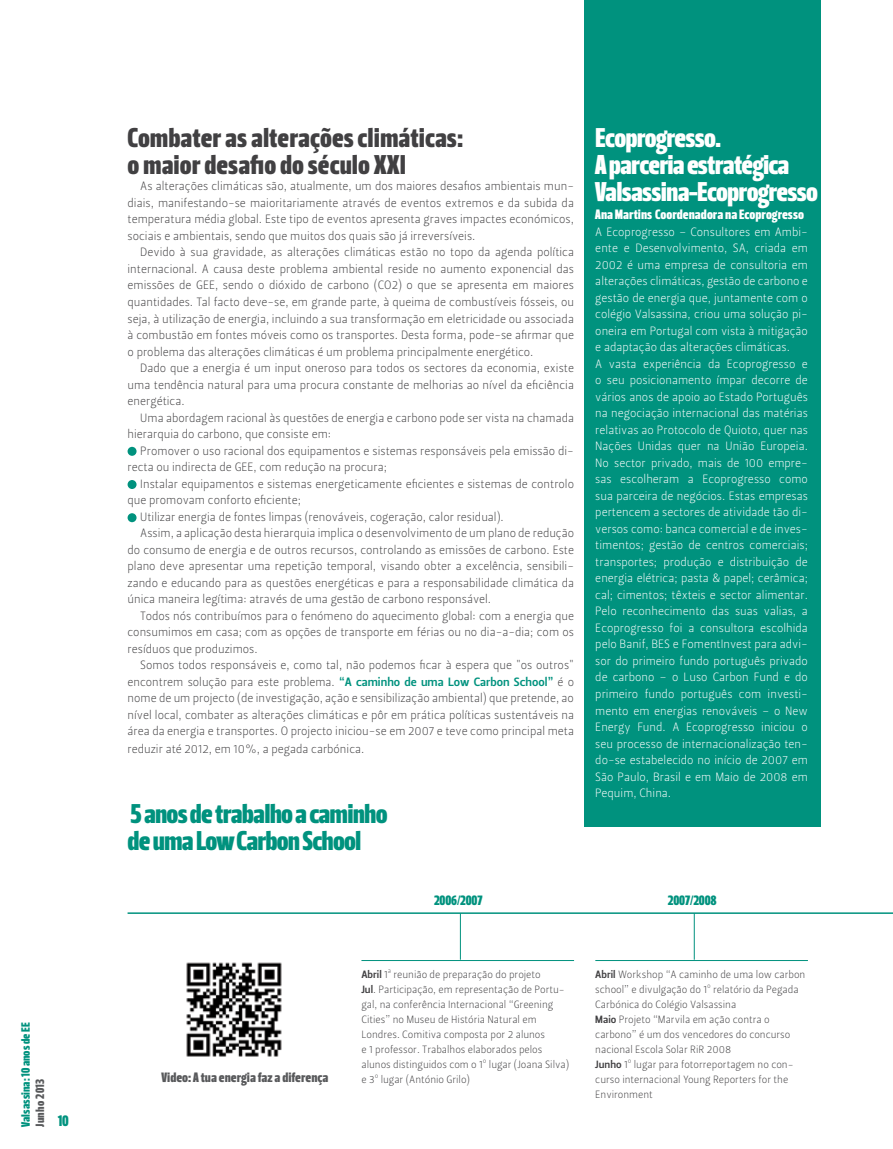
<style>
.page{position:relative;width:893px;height:1149px;background:#fff}
.page>*{position:absolute;margin:0;border:0;box-sizing:border-box;transform-origin:0 0}
.t1{font:27px/27px "Leitura Headline Sans";letter-spacing:-.03em;color:#fff}
.t2{font:27px/27px "Leitura Headline Sans";color:#414042}
.t3{font:27px/27px "Leitura Headline Sans";letter-spacing:-.03em;color:#00927e}
.t4{font:15px "Leitura Headline Sans";color:#00927e}
.t5{font:13.5px "Leitura Headline Sans";color:#fff}
.t6{font:13.5px "Leitura Headline Sans";color:#58595b}
.t7{font:13.5px "Leitura Headline Sans";letter-spacing:-.01em;color:#00927e}
.t8{font:12px/16.5px "Leitura Sans Grot 1";color:#414042;text-align:justify}
.t9{font:12px/16.5px "Leitura Sans Grot 1";color:#fff}
.t10{font:12px "Leitura Headline Sans";color:#00927e}
.t11{font:12px "Leitura Headline Sans";letter-spacing:.02em;color:#58595b}
.t12{font:10.5px/15px "Leitura Sans Grot 1";color:#414042}
.s1{font-family:"Leitura Sans Grot 3";color:#00927e}
.s2{font-family:"Leitura Sans Grot 3"}
</style>
<div class="page">
<div style="left:585px;top:0;width:236px;height:826px;background:#00927e"></div>
<hr style="left:128px;top:912px;width:765px;height:1px;background:#00927e">
<hr style="left:694px;top:913px;width:1px;height:46px;background:#00927e">
<hr style="left:595px;top:959px;width:213px;height:1px;background:#00927e">
<div style="left:128px;top:446px;width:9px;height:9px;background:#00927e;border-radius:50%"></div>
<div style="left:128px;top:480px;width:9px;height:9px;background:#00927e;border-radius:50%"></div>
<div style="left:128px;top:513px;width:9px;height:9px;background:#00927e;border-radius:50%"></div>
<hr style="left:460px;top:913px;width:1px;height:46px;background:#00927e">
<hr style="left:361px;top:959px;width:213px;height:1px;background:#00927e">
<img style="left:186px;top:962px;width:96px;height:95px">
<p class="t10" style="left:19px;top:1126px;width:106px;rotate:-90deg">Valsassina: 10 anos de EE</p>
<p class="t11" style="left:33px;top:1126px;width:49px;rotate:-90deg">Junho 2013</p>
<p class="t4" style="left:58px;top:1111px;width:13px">10</p>
<h1 class="t2" style="left:128px;top:124px;width:337px">Combater as alterações climáticas: o maior desafio do século XXI</h1>
<p class="t8" style="left:128px;top:178px;width:448px;text-indent:13px">As alterações climáticas são, atualmente, um dos maiores desafios ambientais mun&shy;diais, manifestando-se maioritariamente através de eventos extremos e da subida da temperatura média global. Este tipo de eventos apresenta graves impactes económicos, sociais e ambientais, sendo que muitos dos quais são já irreversíveis.</p>
<p class="t8" style="left:128px;top:244px;width:448px;text-indent:13px">Devido à sua gravidade, as alterações climáticas estão no topo da agenda política internacional. A causa deste problema ambiental reside no aumento exponencial das emissões de GEE, sendo o dióxido de carbono (CO2) o que se apresenta em maiores quantidades. Tal facto deve-se, em grande parte, à queima de combustíveis fósseis, ou seja, à utilização de energia, incluindo a sua transformação em eletricidade ou associada à combustão em fontes móveis como os transportes. Desta forma, pode-se afirmar que o problema das alterações climáticas é um problema principalmente energético.</p>
<p class="t8" style="left:128px;top:360px;width:448px;text-indent:13px">Dado que a energia é um input oneroso para todos os sectores da economia, existe uma tendência natural para uma procura constante de melhorias ao nível da eficiência energética.</p>
<p class="t8" style="left:128px;top:409px;width:448px;text-indent:13px">Uma abordagem racional às questões de energia e carbono pode ser vista na chamada hierarquia do carbono, que consiste em:</p>
<p class="t8" style="left:128px;top:442px;width:448px;text-indent:13px">Promover o uso racional dos equipamentos e sistemas responsáveis pela emissão di&shy;recta ou indirecta de GEE, com redução na procura;</p>
<p class="t8" style="left:140px;top:475px;width:435px">Instalar equipamentos e sistemas energeticamente eficientes e sistemas de controlo</p>
<p class="t8" style="left:128px;top:492px;width:175px">que promovam conforto eficiente;</p>
<p class="t8" style="left:140px;top:508px;width:365px">Utilizar energia de fontes limpas (renováveis, cogeração, calor residual).</p>
<p class="t8" style="left:140px;top:525px;width:435px">Assim, a aplicação desta hierarquia implica o desenvolvimento de um plano de redução</p>
<p class="t8" style="left:128px;top:541px;width:448px">do consumo de energia e de outros recursos, controlando as emissões de carbono. Este</p>
<p class="t8" style="left:128px;top:558px;width:448px">plano deve apresentar uma repetição temporal, visando obter a excelência, sensibili-</p>
<p class="t8" style="left:128px;top:574px;width:448px">zando e educando para as questões energéticas e para a responsabilidade climática da</p>
<p class="t8" style="left:128px;top:591px;width:365px">única maneira legítima: através de uma gestão de carbono responsável.</p>
<p class="t8" style="left:140px;top:607px;width:435px">Todos nós contribuímos para o fenómeno do aquecimento global: com a energia que</p>
<p class="t8" style="left:128px;top:624px;width:448px">consumimos em casa; com as opções de transporte em férias ou no dia-a-dia; com os</p>
<p class="t8" style="left:128px;top:640px;width:132px">resíduos que produzimos.</p>
<p class="t8" style="left:140px;top:657px;width:435px">Somos todos responsáveis e, como tal, não podemos ficar à espera que "os outros"</p>
<p class="t8" style="left:128px;top:673px;width:448px">encontrem solução para este problema. <span class="s1">“A caminho de uma Low Carbon School”</span> é o</p>
<p class="t8" style="left:128px;top:690px;width:448px">nome de um projecto (de investigação, ação e sensibilização ambiental) que pretende, ao</p>
<p class="t8" style="left:128px;top:706px;width:448px">nível local, combater as alterações climáticas e pôr em prática políticas sustentáveis na</p>
<p class="t8" style="left:128px;top:723px;width:448px">área da energia e transportes. O projecto iniciou-se em 2007 e teve como principal meta</p>
<p class="t8" style="left:128px;top:741px;width:238px">reduzir até 2012, em 10%, a pegada carbónica.</p>
<h1 class="t3" style="left:128px;top:800px;width:261px">5 anos de trabalho a caminho de uma Low Carbon School</h1>
<p class="t7" style="left:434px;top:892px;width:50px">2006/2007</p>
<h1 class="t1" style="left:595px;top:125px;width:224px">Ecoprogresso.<br>A parceria estratégica<br>Valsassina-Ecoprogresso</h1>
<p class="t5" style="left:595px;top:206px;width:210px">Ana Martins Coordenadora na Ecoprogresso</p>
<p class="t9" style="left:595px;top:223px;width:214px">A Ecoprogresso – Consultores em Ambi&shy;ente e Desenvolvimento, SA, criada em 2002 é uma empresa de consultoria em alterações climáticas, gestão de carbono e gestão de energia que, juntamente com o colégio Valsassina, criou uma solução pi&shy;oneira em Portugal com vista à mitigação e adaptação das alterações climáticas.<br>A vasta experiência da Ecoprogresso e o seu posicionamento ímpar decorre de vários anos de apoio ao Estado Português na negociação internacional das matérias relativas ao Protocolo de Quioto, quer nas Nações Unidas quer na União Europeia.<br>No sector privado, mais de 100 empre&shy;sas escolheram a Ecoprogresso como sua parceira de negócios. Estas empresas pertencem a sectores de atividade tão di&shy;versos como: banca comercial e de inves&shy;timentos; gestão de centros comerciais; transportes; produção e distribuição de energia elétrica; pasta &amp; papel; cerâmica; cal; cimentos; têxteis e sector alimentar.<br>Pelo reconhecimento das suas valias, a Ecoprogresso foi a consultora escolhida pelo Banif, BES e FomentInvest para advi&shy;sor do primeiro fundo português privado de carbono – o Luso Carbon Fund e do primeiro fundo português com investi&shy;mento em energias renováveis – o New Energy Fund. A Ecoprogresso iniciou o seu processo de internacionalização ten&shy;do-se estabelecido no início de 2007 em São Paulo, Brasil e em Maio de 2008 em Pequim, China.</p>
<p class="t7" style="left:668px;top:892px;width:50px">2007/2008</p>
<p class="t12" style="left:361px;top:966px;width:209px"><span class="s2">Abril</span> 1ª reunião de preparação do projeto<br><span class="s2">Jul</span>. Participação, em representação de Portu&shy;gal, na conferência Internacional “Greening Cities” no Museu de História Natural em Londres. Comitiva composta por 2 alunos<br>e 1 professor. Trabalhos elaborados pelos alunos distinguidos com o 1º lugar (Joana Silva)</p>
<p class="t6" style="left:162px;top:1069px;width:168px">Video: A tua energia faz a diferença</p>
<p class="t12" style="left:361px;top:1071px;width:110px">e 3º lugar (António Grilo)</p>
<p class="t12" style="left:595px;top:966px;width:212px"><span class="s2">Abril</span> Workshop “A caminho de uma low carbon school” e divulgação do 1º relatório da Pegada Carbónica do Colégio Valsassina<br><span class="s2">Maio</span> Projeto “Marvila em ação contra o carbono” é um dos vencedores do concurso nacional Escola Solar RiR 2008<br><span class="s2">Junho</span> 1º lugar para fotorreportagem no con&shy;curso internacional Young Reporters for the Environment</p>
</div>
